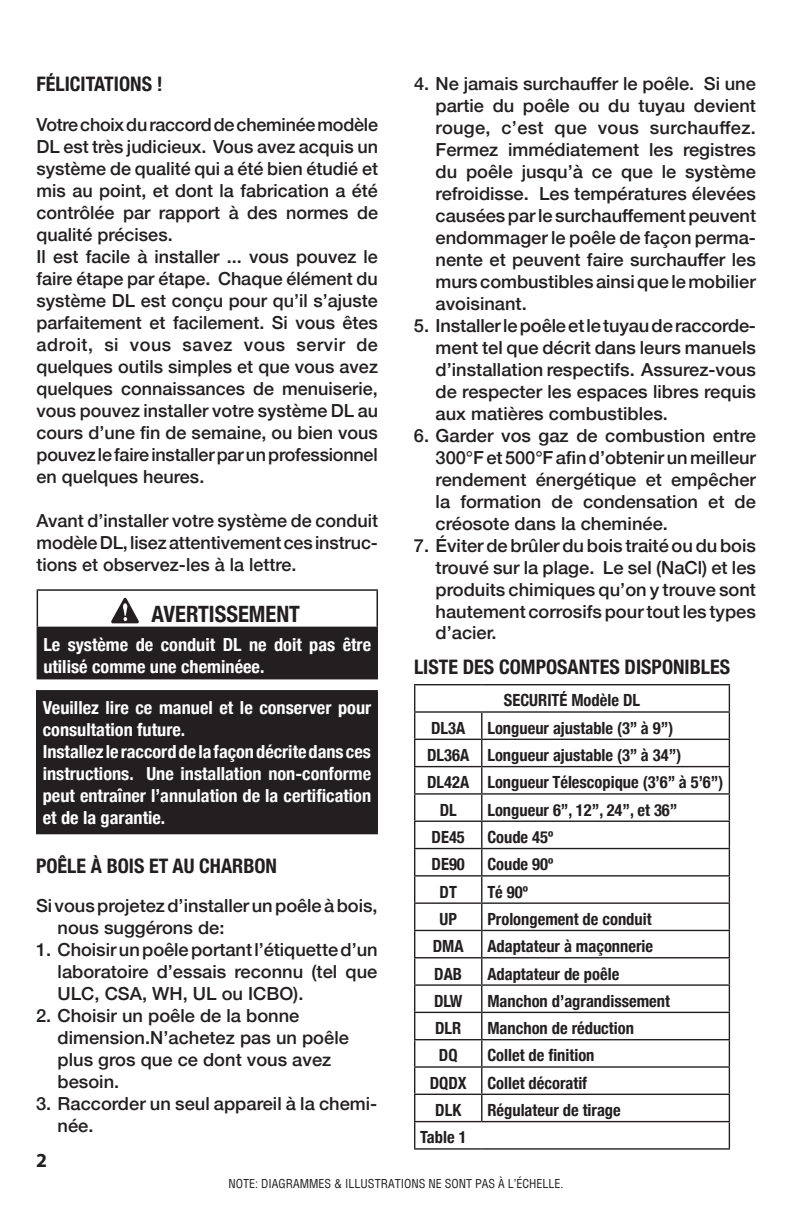
<style>
.page{position:relative;width:792px;height:1224px;background:#fff}
.page>*{position:absolute;margin:0;border:0;box-sizing:border-box;transform-origin:0 0}
.t1{font:700 condensed 22.4px "Helvetica Neue";color:#231f20}
.t2{font:700 condensed 20px "Helvetica Neue";color:#231f20}
.t3{font:700 20px "Myriad Pro";color:#231f20}
.t4{font:500 18px/22px "Helvetica Neue";color:#231f20;text-align:justify}
.t5{font:700 condensed 18px/22px "Helvetica Neue";color:#fff}
.t6{font:700 condensed 16.8px "Helvetica Neue";color:#231f20}
.t7{font:condensed 12px "Helvetica";color:#231f20}
</style>
<div class="page">
<div style="left:37px;top:691px;width:340px;height:143px;background:#231f20"></div>
<hr style="left:36px;top:690px;width:342px;height:2px;background:#231f20">
<hr style="left:36px;top:692px;width:2px;height:141px;background:#231f20">
<hr style="left:376px;top:692px;width:2px;height:141px;background:#231f20">
<hr style="left:36px;top:833px;width:342px;height:1px;background:#231f20">
<div style="left:37px;top:627px;width:340px;height:52px;background:#231f20"></div>
<hr style="left:376px;top:628px;width:2px;height:50px;background:#231f20">
<hr style="left:37px;top:678px;width:341px;height:1px;background:#231f20">
<hr style="left:37px;top:589px;width:341px;height:2px;background:#231f20">
<hr style="left:37px;top:591px;width:1px;height:36px;background:#231f20">
<hr style="left:376px;top:591px;width:2px;height:36px;background:#231f20">
<hr style="left:37px;top:627px;width:341px;height:1px;background:#231f20">
<svg style="left:111px;top:597px;width:28px;height:27px"></svg>
<hr style="left:414px;top:684px;width:68px;height:1px;background:#231f20">
<hr style="left:482px;top:684px;width:248px;height:1px;background:#231f20">
<hr style="left:414px;top:711px;width:68px;height:2px;background:#231f20">
<hr style="left:482px;top:711px;width:248px;height:2px;background:#231f20">
<hr style="left:414px;top:739px;width:68px;height:1px;background:#231f20">
<hr style="left:482px;top:739px;width:248px;height:1px;background:#231f20">
<hr style="left:414px;top:766px;width:68px;height:1px;background:#231f20">
<hr style="left:482px;top:766px;width:248px;height:1px;background:#231f20">
<hr style="left:414px;top:793px;width:68px;height:2px;background:#231f20">
<hr style="left:482px;top:793px;width:248px;height:2px;background:#231f20">
<hr style="left:414px;top:821px;width:68px;height:1px;background:#231f20">
<hr style="left:482px;top:821px;width:248px;height:1px;background:#231f20">
<hr style="left:414px;top:848px;width:68px;height:1px;background:#231f20">
<hr style="left:482px;top:848px;width:248px;height:1px;background:#231f20">
<hr style="left:414px;top:875px;width:68px;height:2px;background:#231f20">
<hr style="left:482px;top:875px;width:248px;height:2px;background:#231f20">
<hr style="left:414px;top:902px;width:68px;height:2px;background:#231f20">
<hr style="left:482px;top:902px;width:248px;height:2px;background:#231f20">
<hr style="left:414px;top:930px;width:68px;height:1px;background:#231f20">
<hr style="left:482px;top:930px;width:248px;height:1px;background:#231f20">
<hr style="left:414px;top:957px;width:68px;height:1px;background:#231f20">
<hr style="left:482px;top:957px;width:248px;height:1px;background:#231f20">
<hr style="left:414px;top:984px;width:68px;height:2px;background:#231f20">
<hr style="left:482px;top:984px;width:248px;height:2px;background:#231f20">
<hr style="left:414px;top:1012px;width:68px;height:1px;background:#231f20">
<hr style="left:482px;top:1012px;width:248px;height:1px;background:#231f20">
<hr style="left:414px;top:1039px;width:68px;height:1px;background:#231f20">
<hr style="left:482px;top:1039px;width:248px;height:1px;background:#231f20">
<hr style="left:414px;top:1066px;width:68px;height:2px;background:#231f20">
<hr style="left:482px;top:1066px;width:248px;height:2px;background:#231f20">
<hr style="left:414px;top:1094px;width:68px;height:1px;background:#231f20">
<hr style="left:482px;top:1094px;width:248px;height:1px;background:#231f20">
<svg style="left:481px;top:713px;width:1px;height:408px"></svg>
<hr style="left:414px;top:1121px;width:68px;height:1px;background:#231f20">
<svg style="left:414px;top:685px;width:1px;height:463px"></svg>
<hr style="left:482px;top:1121px;width:248px;height:1px;background:#231f20">
<svg style="left:729px;top:685px;width:1px;height:463px"></svg>
<hr style="left:414px;top:1148px;width:68px;height:2px;background:#231f20">
<hr style="left:482px;top:1148px;width:248px;height:2px;background:#231f20">
<p class="t2" style="left:37px;top:67px;width:128px">FÉLICITATIONS !</p>
<p class="t4" style="left:37px;top:112px;width:343px;text-align:left">Votre choix du raccord de cheminée modèle DL est très judicieux. Vous avez acquis un système de qualité qui a été bien étudié et mis au point, et dont la fabrication a été contrôlée par rapport à des normes de qualité précises.<br>Il est facile à installer ... vous pouvez le faire étape par étape. Chaque élément du système DL est conçu pour qu’il s’ajuste parfaitement et facilement. Si vous êtes adroit, si vous savez vous servir de quelques outils simples et que vous avez quelques connaissances de menuiserie, vous pouvez installer votre système DL au cours d’une fin de semaine, ou bien vous pouvez le faire installer par un professionnel en quelques heures.</p>
<p class="t4" style="left:37px;top:508px;width:343px">Avant d’installer votre système de conduit modèle DL, lisez attentivement ces instruc&shy;tions et observez-les à la lettre.</p>
<p class="t1" style="left:151px;top:596px;width:150px">AVERTISSEMENT</p>
<p class="t5" style="left:43px;top:632px;width:329px">Le système de conduit DL ne doit pas être utilisé comme une cheminéee.</p>
<p class="t5" style="left:43px;top:695px;width:330px">Veuillez lire ce manuel et le conserver pour consultation future.<br>Installez le raccord de la façon décrite dans ces instructions. Une installation non-conforme peut entraîner l’annulation de la certification et de la garantie.</p>
<p class="t2" style="left:36px;top:849px;width:243px">POÊLE À BOIS ET AU CHARBON</p>
<p class="t4" style="left:58px;top:893px;width:322px;text-indent:-22px">Si vous projetez d’installer un poêle à bois, nous suggérons de:</p>
<p class="t4" style="left:58px;top:937px;width:322px;text-indent:-22px">1. Choisir un poêle portant l’étiquette d’un laboratoire d’essais reconnu (tel que ULC, CSA, WH, UL ou ICBO).</p>
<p class="t4" style="left:58px;top:1003px;width:293px;text-align:left;text-indent:-22px">2. Choisir un poêle de la bonne dimension.N’achetez pas un poêle plus gros que ce dont vous avez besoin.</p>
<p class="t4" style="left:58px;top:1091px;width:321px;text-indent:-22px">3. Raccorder un seul appareil à la chemi&shy;née.</p>
<p class="t3" style="left:36px;top:1147px;width:12px">2</p>
<p class="t4" style="left:436px;top:71px;width:322px;text-indent:-22px">4. Ne jamais surchauffer le poêle. Si une partie du poêle ou du tuyau devient rouge, c’est que vous surchauffez.<br>Fermez immédiatement les registres du poêle jusqu’à ce que le système refroidisse. Les températures élevées causées par le surchauffement peuvent endommager le poêle de façon perma&shy;nente et peuvent faire surchauffer les murs combustibles ainsi que le mobilier avoisinant.</p>
<p class="t4" style="left:436px;top:313px;width:322px;text-indent:-22px">5. Installer le poêle et le tuyau de raccorde&shy;ment tel que décrit dans leurs manuels d’installation respectifs. Assurez-vous de respecter les espaces libres requis aux matières combustibles.</p>
<p class="t4" style="left:436px;top:423px;width:322px;text-indent:-22px">6. Garder vos gaz de combustion entre 300°F et 500°F afin d’obtenir un meilleur rendement énergétique et empêcher la formation de condensation et de créosote dans la cheminée.</p>
<p class="t4" style="left:436px;top:533px;width:322px;text-indent:-22px">7. Éviter de brûler du bois traité ou du bois trouvé sur la plage. Le sel (NaCl) et les produits chimiques qu’on y trouve sont hautement corrosifs pour tout les types d’acier.</p>
<p class="t2" style="left:414px;top:651px;width:318px">LISTE DES COMPOSANTES DISPONIBLES</p>
<p class="t6" style="left:504px;top:686px;width:138px">SECURITÉ Modèle DL</p>
<p class="t6" style="left:431px;top:714px;width:36px">DL3A</p>
<p class="t6" style="left:487px;top:714px;width:187px">Longueur ajustable (3” à 9”)</p>
<p class="t6" style="left:427px;top:741px;width:256px">DL36A Longueur ajustable (3” à 34”)</p>
<p class="t6" style="left:427px;top:768px;width:298px">DL42A Longueur Télescopique (3’6” à 5’6”)</p>
<p class="t6" style="left:440px;top:796px;width:19px">DL</p>
<p class="t6" style="left:487px;top:796px;width:192px">Longueur 6”, 12”, 24”, et 36”</p>
<p class="t6" style="left:432px;top:823px;width:35px">DE45</p>
<p class="t6" style="left:487px;top:823px;width:67px">Coude 45º</p>
<p class="t6" style="left:432px;top:850px;width:35px">DE90</p>
<p class="t6" style="left:487px;top:850px;width:67px">Coude 90º</p>
<p class="t6" style="left:440px;top:878px;width:19px">DT</p>
<p class="t6" style="left:487px;top:878px;width:42px">Té 90º</p>
<p class="t6" style="left:440px;top:905px;width:19px">UP</p>
<p class="t6" style="left:487px;top:905px;width:166px">Prolongement de conduit</p>
<p class="t6" style="left:433px;top:932px;width:32px">DMA</p>
<p class="t6" style="left:487px;top:932px;width:167px">Adaptateur à maçonnerie</p>
<p class="t6" style="left:434px;top:960px;width:29px">DAB</p>
<p class="t6" style="left:487px;top:960px;width:133px">Adaptateur de poêle</p>
<p class="t6" style="left:434px;top:987px;width:30px">DLW</p>
<p class="t6" style="left:487px;top:987px;width:184px">Manchon d’agrandissement</p>
<p class="t6" style="left:435px;top:1014px;width:28px">DLR</p>
<p class="t6" style="left:487px;top:1014px;width:148px">Manchon de réduction</p>
<p class="t6" style="left:439px;top:1042px;width:20px">DQ</p>
<p class="t6" style="left:487px;top:1042px;width:109px">Collet de finition</p>
<p class="t6" style="left:430px;top:1069px;width:159px">DQDX Collet décoratif</p>
<p class="t6" style="left:435px;top:1096px;width:27px">DLK</p>
<p class="t6" style="left:487px;top:1096px;width:135px">Régulateur de tirage</p>
<p class="t6" style="left:420px;top:1124px;width:48px">Table 1</p>
<p class="t7" style="left:229px;top:1176px;width:336px">NOTE: DIAGRAMMES &amp; ILLUSTRATIONS NE SONT PAS À L’ÉCHELLE.</p>
</div>
